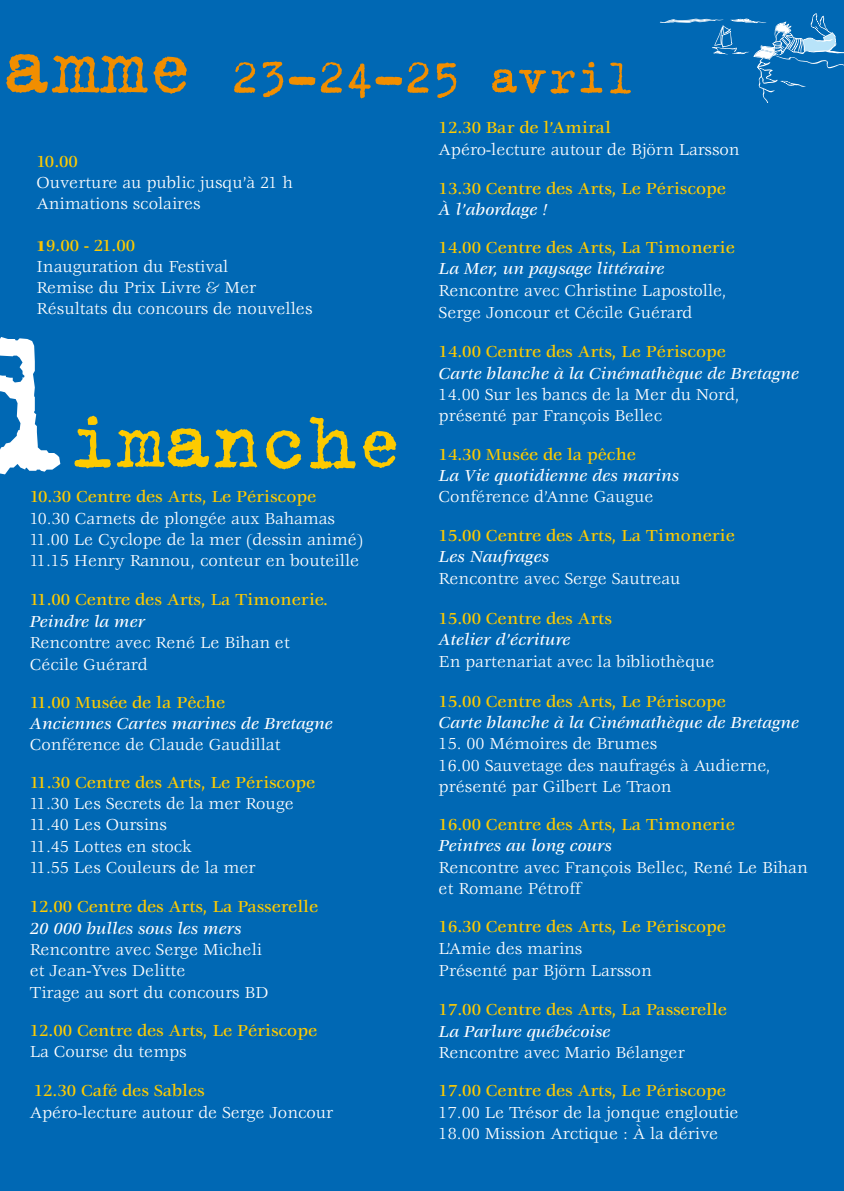
<style>
.page{position:relative;width:844px;height:1191px;background:#fff}
.page>*{position:absolute;margin:0;border:0;box-sizing:border-box;transform-origin:0 0}
.t1{font:227.5px "Trixie";color:#fff}
.t2{font:87.5px "Trixie";color:#fdca00}
.t3{font:52.5px "Trixie";color:#f18e00}
.t4{font:17.5px/21.2px "Veljovic";color:#fff}
.t5{font:500 17.5px "Veljovic";color:#fdca00}
.t6{font:italic 500 17.5px "Veljovic";color:#fff}
.s1{font-size:87.5px}
.s2{font-weight:900;font-size:15.75px;color:#fbc300}
.s3{font-weight:500;color:#fdca00}
</style>
<div class="page">
<div style="left:0;top:1px;width:843px;height:1190px;background:#0068b4"></div>
<svg style="left:660px;top:13px;width:183px;height:90px"></svg>
<h3 class="t3" style="left:2px;top:43px;width:633px"><span class="s1">amme</span> 23-24-25 avril</h3>
<p class="t5" style="left:438px;top:121px;width:174px">12.30 Bar de l’Amiral</p>
<p class="t4" style="left:438px;top:140px;width:302px">Apéro-lecture autour de Björn Larsson</p>
<p class="t5" style="left:438px;top:181px;width:289px">13.30 Centre des Arts, Le Périscope</p>
<p class="t6" style="left:438px;top:202px;width:110px">À l’abordage !</p>
<p class="t5" style="left:438px;top:241px;width:297px">14.00 Centre des Arts, La Timonerie</p>
<p class="t6" style="left:438px;top:262px;width:227px">La Mer, un paysage littéraire</p>
<p class="t4" style="left:438px;top:280px;width:289px;line-height:22.6px">Rencontre avec Christine Lapostolle,<br>Serge Joncour et Cécile Guérard</p>
<p class="t5" style="left:438px;top:345px;width:289px">14.00 Centre des Arts, Le Périscope</p>
<p class="t6" style="left:438px;top:366px;width:362px">Carte blanche à la Cinémathèque de Bretagne</p>
<p class="t4" style="left:438px;top:385px;width:302px">14.00 Sur les bancs de la Mer du Nord, présenté par François Bellec</p>
<p class="t5" style="left:438px;top:447px;width:199px">14.30 Musée de la pêche</p>
<p class="t6" style="left:438px;top:468px;width:242px">La Vie quotidienne des marins</p>
<p class="t4" style="left:438px;top:487px;width:216px">Conférence d’Anne Gaugue</p>
<p class="t5" style="left:438px;top:528px;width:297px">15.00 Centre des Arts, La Timonerie</p>
<p class="t6" style="left:438px;top:549px;width:112px">Les Naufrages</p>
<p class="t4" style="left:438px;top:569px;width:243px">Rencontre avec Serge Sautreau</p>
<p class="t5" style="left:438px;top:611px;width:175px">15.00 Centre des Arts</p>
<p class="t6" style="left:438px;top:632px;width:133px">Atelier d’écriture</p>
<p class="t4" style="left:438px;top:652px;width:277px">En partenariat avec la bibliothèque</p>
<p class="t5" style="left:438px;top:694px;width:289px">15.00 Centre des Arts, Le Périscope</p>
<p class="t6" style="left:438px;top:715px;width:362px">Carte blanche à la Cinémathèque de Bretagne</p>
<p class="t4" style="left:438px;top:734px;width:333px">15. 00 Mémoires de Brumes<br>16.00 Sauvetage des naufragés à Audierne, présenté par Gilbert Le Traon</p>
<p class="t5" style="left:438px;top:817px;width:297px">16.00 Centre des Arts, La Timonerie</p>
<p class="t6" style="left:438px;top:839px;width:175px">Peintres au long cours</p>
<p class="t4" style="left:438px;top:857px;width:370px">Rencontre avec François Bellec, René Le Bihan et Romane Pétroff</p>
<p class="t5" style="left:438px;top:920px;width:289px">16.30 Centre des Arts, Le Périscope</p>
<p class="t4" style="left:438px;top:938px;width:214px;line-height:22.6px">L’Amie des marins<br>Présenté par Björn Larsson</p>
<p class="t5" style="left:438px;top:1003px;width:290px">17.00 Centre des Arts, La Passerelle</p>
<p class="t6" style="left:438px;top:1024px;width:173px">La Parlure québécoise</p>
<p class="t4" style="left:438px;top:1043px;width:247px">Rencontre avec Mario Bélanger</p>
<p class="t5" style="left:438px;top:1083px;width:289px">17.00 Centre des Arts, Le Périscope</p>
<p class="t4" style="left:438px;top:1102px;width:301px">17.00 Le Trésor de la jonque engloutie<br>18.00 Mission Arctique : À la dérive</p>
<p class="t5" style="left:36px;top:154px;width:43px">10.00</p>
<p class="t4" style="left:36px;top:173px;width:258px">Ouverture au public jusqu’à 21 h<br>Animations scolaires</p>
<p class="t4" style="left:36px;top:236px;width:277px"><span class="s2">1</span><span class="s3">9.00 - 21.00<br></span>Inauguration du Festival<br>Remise du Prix Livre &amp; Mer<br>Résultats du concours de nouvelles</p>
<h1 class="t1" style="left:-58px;top:255px;width:127px">d</h1>
<h2 class="t2" style="left:67px;top:385px;width:338px">imanche</h2>
<p class="t5" style="left:30px;top:490px;width:288px">10.30 Centre des Arts, Le Périscope</p>
<p class="t4" style="left:30px;top:508px;width:335px">10.30 Carnets de plongée aux Bahamas<br>11.00 Le Cyclope de la mer (dessin animé)<br>11.15 Henry Rannou, conteur en bouteille</p>
<p class="t5" style="left:30px;top:593px;width:299px">11.00 Centre des Arts, La Timonerie.</p>
<p class="t6" style="left:30px;top:615px;width:117px">Peindre la mer</p>
<p class="t4" style="left:30px;top:633px;width:261px">Rencontre avec René Le Bihan et<br>Cécile Guérard</p>
<p class="t5" style="left:30px;top:695px;width:197px">11.00 Musée de la Pêche</p>
<p class="t6" style="left:30px;top:716px;width:305px">Anciennes Cartes marines de Bretagne</p>
<p class="t4" style="left:30px;top:735px;width:252px">Conférence de Claude Gaudillat</p>
<p class="t5" style="left:30px;top:775px;width:287px">11.30 Centre des Arts, Le Périscope</p>
<p class="t4" style="left:30px;top:794px;width:265px">11.30 Les Secrets de la mer Rouge<br>11.40 Les Oursins<br>11.45 Lottes en stock<br>11.55 Les Couleurs de la mer</p>
<p class="t5" style="left:30px;top:899px;width:290px">12.00 Centre des Arts, La Passerelle</p>
<p class="t6" style="left:30px;top:921px;width:213px">20 000 bulles sous les mers</p>
<p class="t4" style="left:30px;top:940px;width:240px">Rencontre avec Serge Micheli et Jean-Yves Delitte<br>Tirage au sort du concours BD</p>
<p class="t5" style="left:30px;top:1023px;width:289px">12.00 Centre des Arts, Le Périscope</p>
<p class="t4" style="left:30px;top:1042px;width:158px">La Course du temps</p>
<p class="t5" style="left:34px;top:1083px;width:172px">12.30 Café des Sables</p>
<p class="t4" style="left:30px;top:1103px;width:305px">Apéro-lecture autour de Serge Joncour</p>
</div>
